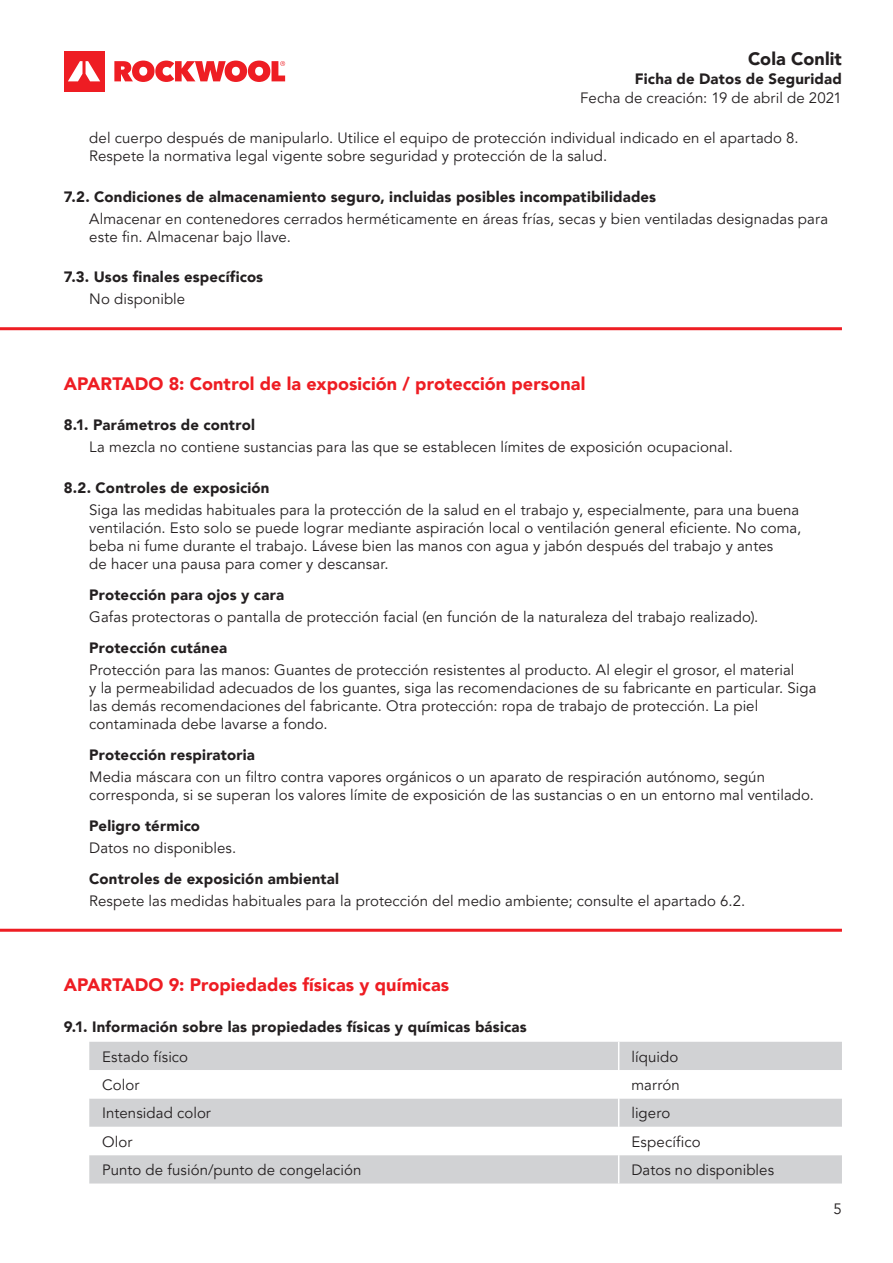
<style>
.page{position:relative;width:893px;height:1263px;background:#fff}
.page>*{position:absolute;margin:0;border:0;box-sizing:border-box;transform-origin:0 0}
._01_header{font:900 18px "Avenir LT Pro";letter-spacing:.005em;color:#ee1d23}
.t1{font:900 18px "Avenir LT Pro";letter-spacing:.005em;color:#231f20}
.body{font:15px/18px "Avenir LT Pro";letter-spacing:.005em;color:#231f20}
._02_subhead{font:900 15px "Avenir LT Pro";letter-spacing:.01em;color:#231f20}
.table_body{font:15px "Avenir LT Pro";letter-spacing:.005em;color:#231f20}
.body_bold{font:900 15px "Avenir LT Pro";letter-spacing:.01em;color:#231f20}
</style>
<div class="page">
<div style="left:64px;top:51px;width:40px;height:41px;background:#ee1d23"></div>
<svg style="left:68px;top:61px;width:32px;height:20px"></svg>
<svg style="left:114px;top:61px;width:171px;height:21px"></svg>
<hr style="left:0;top:327px;width:842px;height:3px;background:#ee1d23">
<hr style="left:0;top:929px;width:842px;height:3px;background:#ee1d23">
<div style="left:89px;top:1042px;width:753px;height:141px;background:#d1d2d4"></div>
<svg style="left:89px;top:1070px;width:753px;height:85px"></svg>
<svg style="left:618px;top:1042px;width:1px;height:141px"></svg>
<p class="t1" style="left:748px;top:47px;width:95px">Cola Conlit</p>
<p class="_02_subhead" style="left:635px;top:70px;width:209px">Ficha de Datos de Seguridad</p>
<p class="body" style="left:580px;top:89px;width:263px">Fecha de creación: 19 de abril de 2021</p>
<p class="body" style="left:89px;top:129px;width:711px">del cuerpo después de manipularlo. Utilice el equipo de protección individual indicado en el apartado 8.<br>Respete la normativa legal vigente sobre seguridad y protección de la salud.</p>
<p class="_02_subhead" style="left:64px;top:187px;width:594px">7.2. Condiciones de almacenamiento seguro, incluidas posibles incompatibilidades</p>
<p class="body" style="left:89px;top:210px;width:740px">Almacenar en contenedores cerrados herméticamente en áreas frías, secas y bien ventiladas designadas para este fin. Almacenar bajo llave.</p>
<p class="_02_subhead" style="left:64px;top:268px;width:201px">7.3. Usos finales específicos</p>
<p class="body" style="left:89px;top:290px;width:98px">No disponible</p>
<p class="_01_header" style="left:64px;top:373px;width:523px">APARTADO 8: Control de la exposición / protección personal</p>
<p class="_02_subhead" style="left:64px;top:416px;width:193px">8.1. Parámetros de control</p>
<p class="body" style="left:89px;top:438px;width:645px">La mezcla no contiene sustancias para las que se establecen límites de exposición ocupacional.</p>
<p class="_02_subhead" style="left:64px;top:478px;width:207px">8.2. Controles de exposición</p>
<p class="body" style="left:89px;top:501px;width:713px">Siga las medidas habituales para la protección de la salud en el trabajo y, especialmente, para una buena ventilación. Esto solo se puede lograr mediante aspiración local o ventilación general eficiente. No coma, beba ni fume durante el trabajo. Lávese bien las manos con agua y jabón después del trabajo y antes<br>de hacer una pausa para comer y descansar.</p>
<p class="body_bold" style="left:89px;top:585px;width:196px">Protección para ojos y cara</p>
<p class="body" style="left:89px;top:608px;width:671px">Gafas protectoras o pantalla de protección facial (en función de la naturaleza del trabajo realizado).</p>
<p class="body_bold" style="left:89px;top:638px;width:139px">Protección cutánea</p>
<p class="body" style="left:89px;top:661px;width:729px">Protección para las manos: Guantes de protección resistentes al producto. Al elegir el grosor, el material<br>y la permeabilidad adecuados de los guantes, siga las recomendaciones de su fabricante en particular. Siga las demás recomendaciones del fabricante. Otra protección: ropa de trabajo de protección. La piel contaminada debe lavarse a fondo.</p>
<p class="body_bold" style="left:89px;top:745px;width:167px">Protección respiratoria</p>
<p class="body" style="left:89px;top:768px;width:726px">Media máscara con un filtro contra vapores orgánicos o un aparato de respiración autónomo, según corresponda, si se superan los valores límite de exposición de las sustancias o en un entorno mal ventilado.</p>
<p class="body_bold" style="left:89px;top:816px;width:112px">Peligro térmico</p>
<p class="body" style="left:89px;top:839px;width:148px">Datos no disponibles.</p>
<p class="body_bold" style="left:89px;top:869px;width:251px">Controles de exposición ambiental</p>
<p class="body" style="left:89px;top:892px;width:657px">Respete las medidas habituales para la protección del medio ambiente; consulte el apartado 6.2.</p>
<p class="_01_header" style="left:64px;top:974px;width:387px">APARTADO 9: Propiedades físicas y químicas</p>
<p class="_02_subhead" style="left:64px;top:1017px;width:465px">9.1. Información sobre las propiedades físicas y químicas básicas</p>
<p class="table_body" style="left:102px;top:1047px;width:88px">Estado físico</p>
<p class="table_body" style="left:631px;top:1047px;width:48px">líquido</p>
<p class="table_body" style="left:102px;top:1076px;width:39px">Color</p>
<p class="table_body" style="left:631px;top:1076px;width:50px">marrón</p>
<p class="table_body" style="left:102px;top:1104px;width:110px">Intensidad color</p>
<p class="table_body" style="left:631px;top:1104px;width:40px">ligero</p>
<p class="table_body" style="left:102px;top:1132px;width:32px">Olor</p>
<p class="table_body" style="left:631px;top:1132px;width:71px">Específico</p>
<p class="table_body" style="left:102px;top:1161px;width:261px">Punto de fusión/punto de congelación</p>
<p class="table_body" style="left:631px;top:1161px;width:144px">Datos no disponibles</p>
<p class="body" style="left:834px;top:1200px;width:10px">5</p>
</div>
